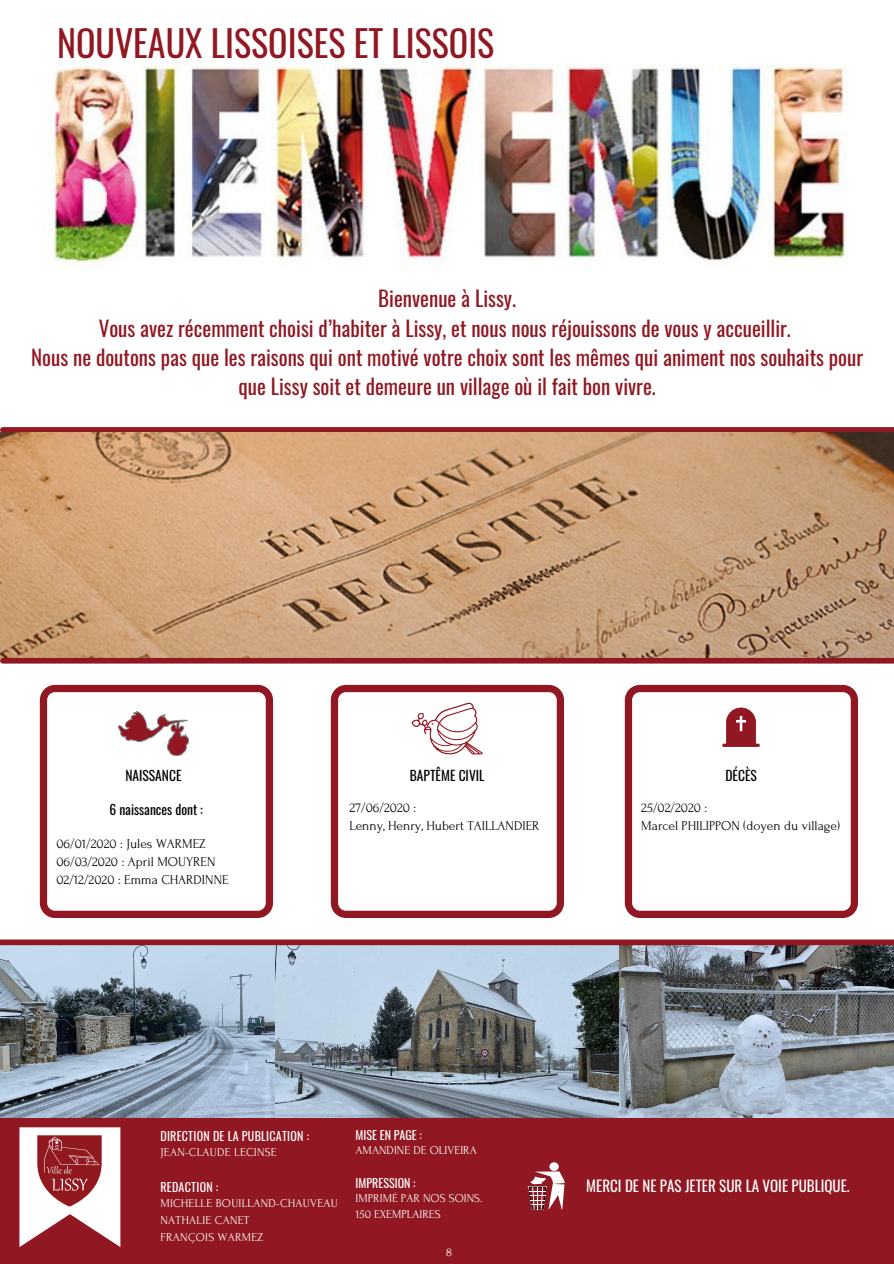
<style>
.page{position:relative;width:894px;height:1264px;background:#fff}
.page>*{position:absolute;margin:0;border:0;box-sizing:border-box;transform-origin:0 0}
.t1{font:36px "Oswald";color:#911822}
.t2{font:21px/29.2px "Oswald";color:#911822;text-align:center}
.t3{font:15px "Oswald";color:#fff}
.t4{font:13.5px "Forum";color:#000}
.t5{font:13.5px "Oswald";color:#000}
.t6{font:12px "Forum";letter-spacing:.02em;color:#fff}
.t7{font:12px "Forum";color:#fff}
.t8{font:12px "Oswald";letter-spacing:.02em;color:#fff}
.t9{font:12px "Oswald";color:#fff}
</style>
<div class="page">
<img style="left:0;top:945px;width:893px;height:173px">
<svg style="left:624px;top:685px;width:233px;height:233px"></svg>
<svg style="left:722px;top:743px;width:37px;height:4px"></svg>
<svg style="left:725px;top:707px;width:30px;height:37px"></svg>
<div style="left:0;top:1118px;width:893px;height:145px;background:#911822"></div>
<svg style="left:19px;top:1127px;width:102px;height:120px"></svg>
<img style="left:38px;top:1135px;width:64px;height:71px">
<div style="left:549px;top:1162px;width:9px;height:8px;background:#fff;border-radius:50%"></div>
<svg style="left:527px;top:1171px;width:38px;height:38px"></svg>
<svg style="left:40px;top:685px;width:233px;height:233px"></svg>
<svg style="left:118px;top:711px;width:71px;height:47px"></svg>
<svg style="left:331px;top:685px;width:233px;height:233px"></svg>
<svg style="left:411px;top:702px;width:71px;height:52px"></svg>
<div style="left:3px;top:427px;width:890px;height:6px;background:#911822"></div>
<img style="left:0;top:433px;width:893px;height:225px">
<div style="left:3px;top:658px;width:890px;height:5px;background:#911822"></div>
<div style="left:0;top:939px;width:893px;height:6px;background:#911822"></div>
<img style="left:49px;top:65px;width:798px;height:204px">
<p class="t1" style="left:57px;top:15px;width:438px">NOUVEAUX LISSOISES ET LISSOIS</p>
<p class="t2" style="left:378px;top:283px;width:139px">Bienvenue à Lissy.</p>
<p class="t2" style="left:99px;top:312px;width:693px">Vous avez récemment choisi d’habiter à Lissy, et nous nous réjouissons de vous y accueillir.</p>
<p class="t2" style="left:31px;top:342px;width:833px">Nous ne doutons pas que les raisons qui ont motivé votre choix sont les mêmes qui animent nos souhaits pour que Lissy soit et demeure un village où il fait bon vivre.</p>
<p class="t5" style="left:125px;top:765px;width:58px">NAISSANCE</p>
<p class="t5" style="left:410px;top:765px;width:76px">BAPTÊME CIVIL</p>
<p class="t5" style="left:725px;top:765px;width:33px">DÉCÈS</p>
<p class="t4" style="left:349px;top:800px;width:68px">27/06/2020 :</p>
<p class="t4" style="left:349px;top:818px;width:191px">Lenny, Henry, Hubert TAILLANDIER</p>
<p class="t4" style="left:641px;top:800px;width:67px">25/02/2020 :</p>
<p class="t4" style="left:641px;top:818px;width:200px">Marcel PHILIPPON (doyen du village)</p>
<p class="t5" style="left:109px;top:798px;width:95px">6 naissances dont :</p>
<p class="t4" style="left:56px;top:836px;width:151px">06/01/2020 : Jules WARMEZ</p>
<p class="t4" style="left:56px;top:854px;width:161px">06/03/2020 : April MOUYREN</p>
<p class="t4" style="left:56px;top:872px;width:174px">02/12/2020 : Emma CHARDINNE</p>
<p class="t8" style="left:160px;top:1126px;width:150px">DIRECTION DE LA PUBLICATION :</p>
<p class="t6" style="left:160px;top:1145px;width:118px">JEAN-CLAUDE LECINSE</p>
<p class="t8" style="left:160px;top:1177px;width:59px">REDACTION :</p>
<p class="t6" style="left:160px;top:1196px;width:179px">MICHELLE BOUILLAND-CHAUVEAU</p>
<p class="t6" style="left:160px;top:1213px;width:90px">NATHALIE CANET</p>
<p class="t6" style="left:160px;top:1230px;width:104px">FRANÇOIS WARMEZ</p>
<p class="t9" style="left:355px;top:1125px;width:68px">MISE EN PAGE :</p>
<p class="t7" style="left:355px;top:1144px;width:123px">AMANDINE DE OLIVEIRA</p>
<p class="t9" style="left:355px;top:1174px;width:62px">IMPRESSION :</p>
<p class="t7" style="left:355px;top:1192px;width:128px">IMPRIMÉ PAR NOS SOINS.</p>
<p class="t7" style="left:355px;top:1208px;width:87px">150 EXEMPLAIRES</p>
<p class="t6" style="left:446px;top:1245px;width:8px">8</p>
<p class="t3" style="left:586px;top:1173px;width:265px">MERCI DE NE PAS JETER SUR LA VOIE PUBLIQUE.</p>
</div>
